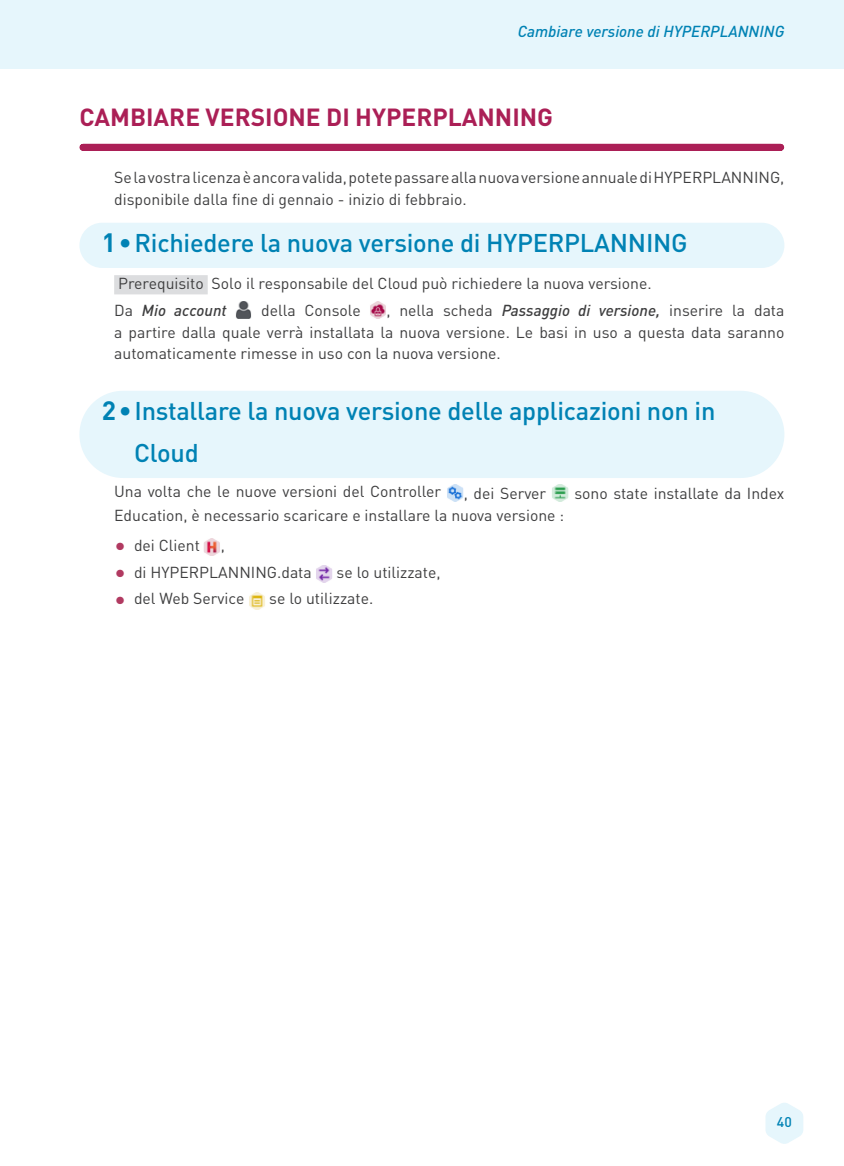
<style>
.page{position:relative;width:844px;height:1166px;background:#fff}
.page>*{position:absolute;margin:0;border:0;box-sizing:border-box;transform-origin:0 0}
.t1{font:500 25.38px/42px "DINOT";letter-spacing:-.01em;color:#0082b4}
.TitreChapitre{font:700 24.5px "DINOT";color:#ab1f56}
.Courant{font:15.75px/21.9px "DINOT";color:#3e3e3f}
.Prérequis{font:15.75px "DINOT";color:#3e3e3f}
.t2{font:italic 500 15.75px "DINOT";color:#0082b4}
.Courant-2{font:italic 500 15.75px "DINOT";color:#3e3e3f}
.s1{font-weight:700;font-size:26.25px}
.s2{font-weight:400;font-style:normal}
.s3{font-weight:500;font-style:italic}
.s4{font-size:22.75px;color:#b13a61}
</style>
<div class="page">
<svg style="left:765px;top:1103px;width:38px;height:41px"></svg>
<div style="left:0;top:0;width:843px;height:69px;background:#e6f6fc"></div>
<div style="left:83px;top:144px;width:697px;height:7px;background:#ab1f56"></div>
<div style="left:79px;top:223px;width:705px;height:45px;background:#e6f6fc;border-radius:23px"></div>
<div style="left:114px;top:275px;width:94px;height:19px;background:#dcdddf"></div>
<div style="left:79px;top:391px;width:705px;height:87px;background:#e6f6fc;border-radius:44px"></div>
<img style="left:236px;top:301px;width:15px;height:18px">
<img style="left:370px;top:302px;width:16px;height:17px">
<img style="left:447px;top:485px;width:16px;height:17px">
<img style="left:552px;top:485px;width:16px;height:17px">
<img style="left:204px;top:538px;width:16px;height:18px">
<img style="left:316px;top:565px;width:16px;height:17px">
<img style="left:249px;top:592px;width:16px;height:17px">
<p class="t2" style="left:517px;top:21px;width:268px">Cambiare versione di HYPERPLANNING</p>
<p class="TitreChapitre" style="left:79px;top:101px;width:475px">CAMBIARE VERSIONE DI HYPERPLANNING</p>
<p class="Courant" style="left:114px;top:166px;width:671px">Se la vostra licenza è ancora valida, potete passare alla nuova versione annuale di HYPERPLANNING, disponibile dalla fine di gennaio - inizio di febbraio.</p>
<p class="t1" style="left:102px;top:221px;width:587px"><span class="s1">1•</span>Richiedere la nuova versione di HYPERPLANNING</p>
<p class="Prérequis" style="left:118px;top:273px;width:535px">Prerequisito Solo il responsabile del Cloud può richiedere la nuova versione.</p>
<p class="Courant-2" style="left:114px;top:300px;width:114px"><span class="s2">Da</span> Mio account</p>
<p class="Courant" style="left:261px;top:299px;width:101px">della Console</p>
<p class="Courant" style="left:114px;top:299px;width:671px;text-align:justify;text-indent:272px">, nella scheda <span class="s3">Passaggio di versione,</span> inserire la data a partire dalla quale verrà installata la nuova versione. Le basi in uso a questa data saranno automaticamente rimesse in uso con la nuova versione.</p>
<p class="t1" style="left:134px;top:389px;width:582px;text-indent:-32px"><span class="s1">2•</span>Installare la nuova versione delle applicazioni non in<br>Cloud</p>
<p class="Courant" style="left:114px;top:480px;width:328px">Una volta che le nuove versioni del Controller</p>
<p class="Courant" style="left:463px;top:482px;width:84px">, dei Server</p>
<p class="Courant" style="left:574px;top:482px;width:211px">sono state installate da Index</p>
<p class="Courant" style="left:114px;top:504px;width:451px">Education, è necessario scaricare e installare la nuova versione :</p>
<p class="Courant" style="left:114px;top:534px;width:87px"><span class="s4">•</span> dei Client</p>
<p class="Courant" style="left:221px;top:534px;width:6px">,</p>
<p class="Courant" style="left:114px;top:561px;width:199px"><span class="s4">•</span> di HYPERPLANNING.data</p>
<p class="Courant" style="left:336px;top:561px;width:105px">se lo utilizzate,</p>
<p class="Courant" style="left:114px;top:587px;width:132px"><span class="s4">•</span> del Web Service</p>
<p class="Courant" style="left:269px;top:587px;width:105px">se lo utilizzate.</p>
<p class="t2" style="left:776px;top:1113px;width:17px">40</p>
</div>
